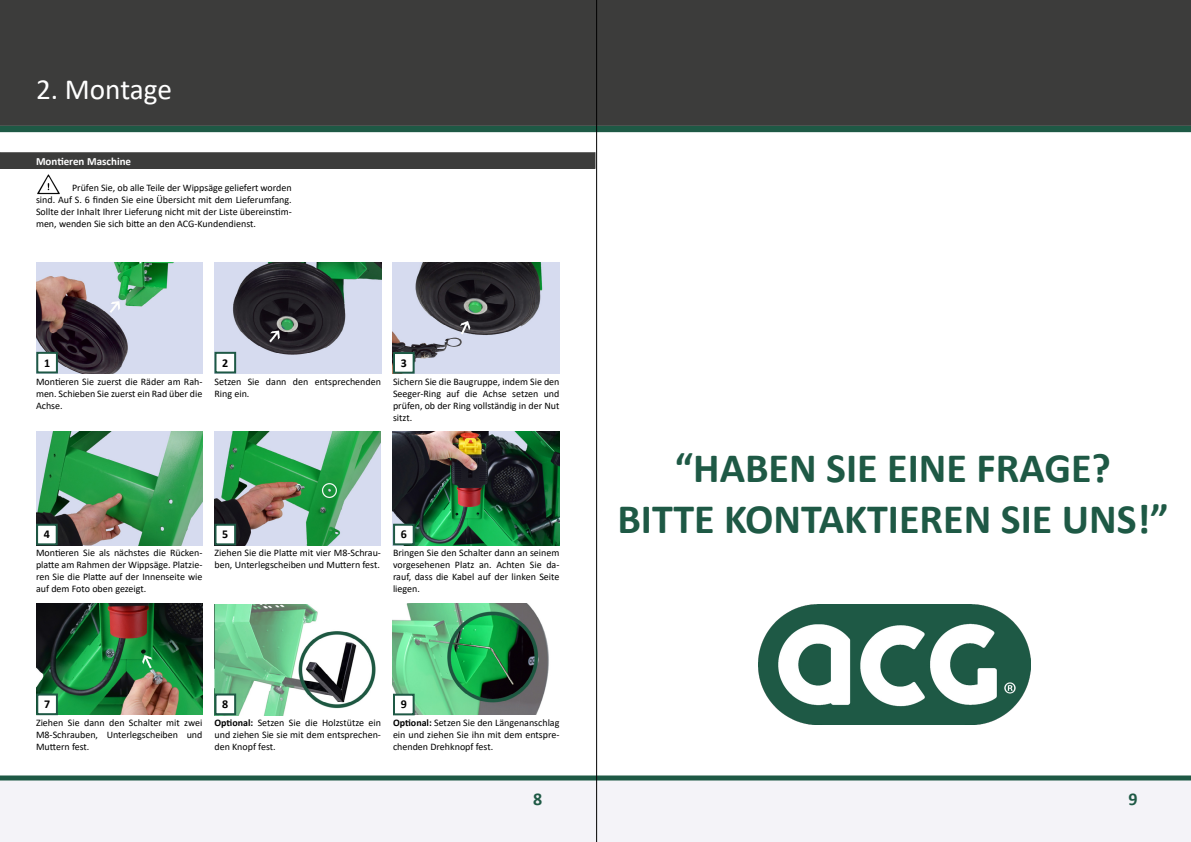
<style>
.page{position:relative;width:1191px;height:842px;background:#fff}
.page>*{position:absolute;margin:0;border:0;box-sizing:border-box;transform-origin:0 0}
.t1{font:700 42px/50.3px "Calibri";color:#1e5945;text-align:center}
.t2{font:29.3px "Calibri";letter-spacing:-.005em;color:#fff}
.t3{font:700 18px "Calibri";color:#1e5945}
.t4{font:700 12px "Calibri";color:#000}
.t5{font:700 11px "Calibri";color:#fff}
.t6{font:10px/12px "Calibri";color:#000;text-align:justify}
.s1{font-weight:700}
</style>
<div class="page">
<img style="left:393px;top:604px;width:156px;height:111px">
<img style="left:214px;top:431px;width:167px;height:115px">
<img style="left:36px;top:604px;width:167px;height:111px">
<svg style="left:0;top:775px;width:1191px;height:67px"></svg>
<div style="left:0;top:0;width:1191px;height:126px;background:#3c3c3b"></div>
<div style="left:0;top:126px;width:1191px;height:6px;background:#1e5945"></div>
<hr style="left:596px;top:0;width:1px;height:842px;background:#000">
<div style="left:0;top:153px;width:595px;height:15px;background:#3c3c3b"></div>
<div style="left:0;top:152px;width:595px;height:17px;border:1px solid #3c3c3b"></div>
<img style="left:37px;top:174px;width:23px;height:20px">
<img style="left:36px;top:262px;width:167px;height:111px">
<img style="left:214px;top:262px;width:167px;height:111px">
<img style="left:393px;top:262px;width:166px;height:111px">
<div style="left:36px;top:352px;width:22px;height:21px;background:#fff;border:2px solid #1e5945"></div>
<div style="left:214px;top:352px;width:22px;height:21px;background:#fff;border:2px solid #1e5945"></div>
<div style="left:393px;top:352px;width:21px;height:22px;background:#fff;border:2px solid #1e5945"></div>
<img style="left:36px;top:431px;width:166px;height:114px">
<img style="left:393px;top:431px;width:166px;height:114px">
<div style="left:36px;top:524px;width:22px;height:21px;background:#fff;border:2px solid #1e5945"></div>
<div style="left:214px;top:524px;width:22px;height:21px;background:#fff;border:2px solid #1e5945"></div>
<div style="left:393px;top:524px;width:22px;height:21px;background:#fff;border:2px solid #1e5945"></div>
<img style="left:215px;top:604px;width:161px;height:111px">
<div style="left:36px;top:693px;width:22px;height:22px;background:#fff;border:2px solid #1e5945"></div>
<div style="left:214px;top:693px;width:22px;height:22px;background:#fff;border:2px solid #1e5945"></div>
<div style="left:393px;top:694px;width:21px;height:21px;background:#fff;border:2px solid #1e5945"></div>
<img style="left:758px;top:605px;width:272px;height:120px">
<h2 class="t2" style="left:36px;top:69px;width:137px">2. Montage</h2>
<p class="t5" style="left:36px;top:153px;width:97px">Montieren Maschine</p>
<p class="t6" style="left:36px;top:182px;width:257px;text-indent:36px">Prüfen Sie, ob alle Teile der Wippsäge geliefert worden sind. Auf S. 6 finden Sie eine Übersicht mit dem Lieferumfang.<br>Sollte der Inhalt Ihrer Lieferung nicht mit der Liste übereinstim&shy;men, wenden Sie sich bitte an den ACG-Kundendienst.</p>
<p class="t4" style="left:44px;top:354px;width:8px">1</p>
<p class="t4" style="left:222px;top:354px;width:8px">2</p>
<p class="t4" style="left:401px;top:354px;width:8px">3</p>
<p class="t6" style="left:36px;top:375px;width:168px">Montieren Sie zuerst die Räder am Rah&shy;men. Schieben Sie zuerst ein Rad über die Achse.</p>
<p class="t6" style="left:214px;top:375px;width:168px">Setzen Sie dann den entsprechenden<br>Ring ein.</p>
<p class="t6" style="left:393px;top:375px;width:168px">Sichern Sie die Baugruppe, indem Sie den Seeger-Ring auf die Achse setzen und prüfen, ob der Ring vollständig in der Nut sitzt.</p>
<p class="t4" style="left:44px;top:526px;width:8px">4</p>
<p class="t4" style="left:222px;top:526px;width:8px">5</p>
<p class="t4" style="left:401px;top:526px;width:8px">6</p>
<p class="t6" style="left:36px;top:547px;width:168px">Montieren Sie als nächstes die Rücken&shy;platte am Rahmen der Wippsäge. Platzie&shy;ren Sie die Platte auf der Innenseite wie auf dem Foto oben gezeigt.</p>
<p class="t6" style="left:214px;top:547px;width:168px">Ziehen Sie die Platte mit vier M8-Schrau&shy;ben, Unterlegscheiben und Muttern fest.</p>
<p class="t6" style="left:393px;top:547px;width:168px">Bringen Sie den Schalter dann an seinem vorgesehenen Platz an. Achten Sie da&shy;rauf, dass die Kabel auf der linken Seite liegen.</p>
<p class="t4" style="left:44px;top:696px;width:8px">7</p>
<p class="t4" style="left:222px;top:696px;width:8px">8</p>
<p class="t4" style="left:401px;top:696px;width:8px">9</p>
<p class="t6" style="left:36px;top:717px;width:168px">Ziehen Sie dann den Schalter mit zwei M8-Schrauben, Unterlegscheiben und Muttern fest.</p>
<p class="t6" style="left:214px;top:717px;width:168px"><span class="s1">Optional:</span> Setzen Sie die Holzstütze ein und ziehen Sie sie mit dem entsprechen&shy;den Knopf fest.</p>
<p class="t6" style="left:393px;top:717px;width:168px"><span class="s1">Optional:</span> Setzen Sie den Längenanschlag ein und ziehen Sie ihn mit dem entspre&shy;chenden Drehknopf fest.</p>
<h1 class="t1" style="left:617px;top:443px;width:553px">“HABEN SIE EINE FRAGE?<br>BITTE KONTAKTIEREN SIE UNS!”</h1>
<h3 class="t3" style="left:533px;top:786px;width:11px">8</h3>
<h3 class="t3" style="left:1128px;top:786px;width:11px">9</h3>
</div>
